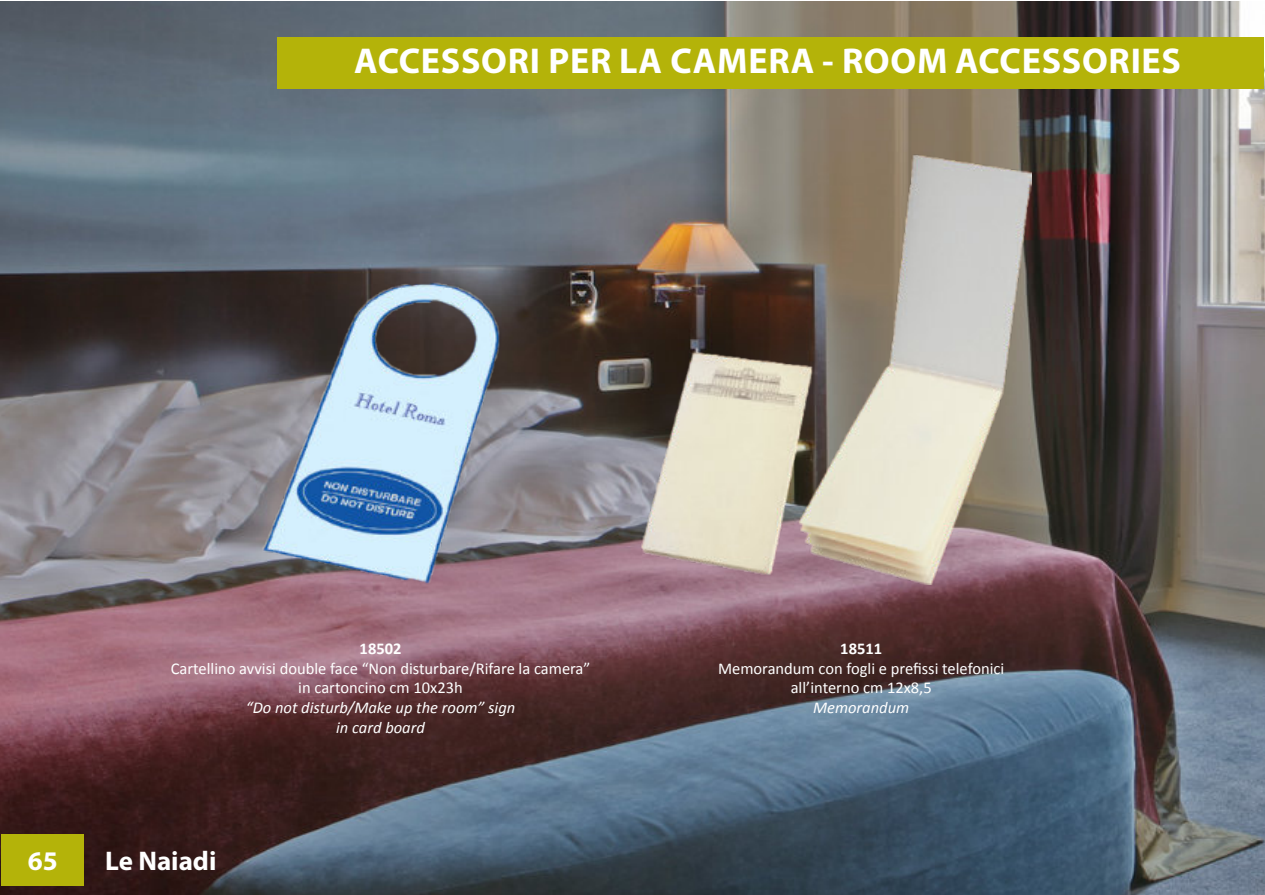
<style>
.page{position:relative;width:1265px;height:895px;background:#fff}
.page>*{position:absolute;margin:0;border:0;box-sizing:border-box;transform-origin:0 0}
.t1{font:700 36px "Myriad Pro";letter-spacing:.02em;color:#fff}
.t2{font:700 27px "Myriad Pro";color:#fff}
.t3{font:16.5px/19.8px "Calibri";color:#fff;text-align:center}
.t4{font:italic 16.5px/19.8px "Calibri";color:#fff;text-align:center}
.t5{font:700 16.5px "Calibri";color:#fff}
</style>
<div class="page">
<img style="left:1px;top:1px;width:1263px;height:893px">
<div style="left:1px;top:834px;width:83px;height:51px;background:#b4b309"></div>
<img style="left:261px;top:253px;width:256px;height:353px">
<div style="left:277px;top:37px;width:987px;height:51px;background:#b4b309"></div>
<img style="left:621px;top:150px;width:411px;height:434px">
<h1 class="t1" style="left:354px;top:46px;width:828px">ACCESSORI PER LA CAMERA - ROOM ACCESSORIES</h1>
<p class="t5" style="left:360px;top:641px;width:43px">18502</p>
<p class="t3" style="left:171px;top:659px;width:421px">Cartellino avvisi double face “Non disturbare/Rifare la camera” in cartoncino cm 10x23h</p>
<p class="t4" style="left:246px;top:699px;width:271px">“Do not disturb/Make up the room” sign in card board</p>
<h2 class="t2" style="left:28px;top:849px;width:31px">65</h2>
<h2 class="t2" style="left:105px;top:849px;width:113px">Le Naiadi</h2>
<p class="t5" style="left:840px;top:641px;width:43px">18511</p>
<p class="t3" style="left:718px;top:659px;width:288px">Memorandum con fogli e prefissi telefonici all’interno cm 12x8,5</p>
<p class="t4" style="left:813px;top:699px;width:98px">Memorandum</p>
</div>
